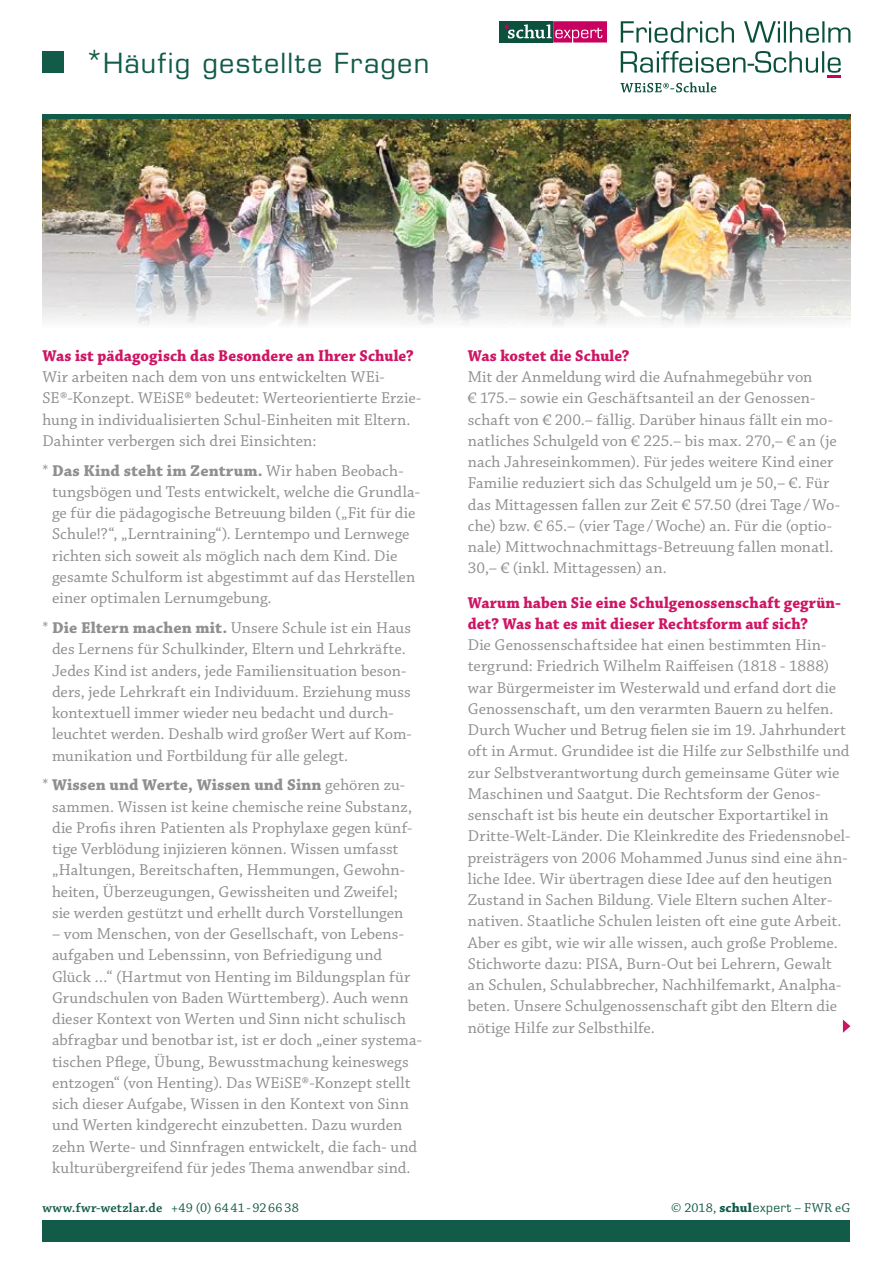
<style>
.page{position:relative;width:893px;height:1263px;background:#fff}
.page>*{position:absolute;margin:0;border:0;box-sizing:border-box;transform-origin:0 0}
.t1{font:27px "Eurostile LT";letter-spacing:.05em;color:#115b48}
.t2{font:16.5px/21.3px "Chaparral Pro";letter-spacing:.005em;color:#8f8f90}
.t3{font:700 16.5px/21.3px "Chaparral Pro";letter-spacing:.005em;color:#ce1564;scale:.95 1}
.t4{font:600 13.5px "Chaparral Pro";letter-spacing:.025em;color:#115b48}
.t5{font:13.5px "Chaparral Pro";letter-spacing:.01em;color:#115b48}
.s1{font-weight:700}
.s2{font-weight:400}
.s3{font-family:"Eurostile LT";font-size:12px}
</style>
<div class="page">
<svg style="left:621px;top:21px;width:229px;height:22px"></svg>
<div style="left:499px;top:21px;width:54px;height:22px;background:#0b513e"></div>
<svg style="left:504px;top:21px;width:103px;height:22px"></svg>
<svg style="left:621px;top:51px;width:220px;height:41px"></svg>
<div style="left:43px;top:51px;width:21px;height:22px;background:#115b48"></div>
<div style="left:43px;top:1220px;width:807px;height:22px;background:#115b48"></div>
<img style="left:43px;top:119px;width:807px;height:206px">
<svg style="left:843px;top:1019px;width:7px;height:14px"></svg>
<hr style="left:43px;top:115px;width:807px;height:4px;background:#115b48">
<h1 class="t1" style="left:85px;top:46px;width:346px">*Häufig gestellte Fragen</h1>
<p class="t3" style="left:43px;top:346px;width:392px">Was ist pädagogisch das Besondere an Ihrer Schule?</p>
<p class="t2" style="left:43px;top:367px;width:380px">Wir arbeiten nach dem von uns entwickelten WEi-SE®-Konzept. WEiSE® bedeutet: Werteorientierte Erzie&shy;hung in individualisierten Schul-Einheiten mit Eltern.<br>Dahinter verbergen sich drei Einsichten:</p>
<p class="t2" style="left:52px;top:460px;width:369px;text-indent:-10px">* <span class="s1">Das Kind steht im Zentrum.</span> Wir haben Beobach&shy;tungsbögen und Tests entwickelt, welche die Grundla&shy;ge für die pädagogische Betreuung bilden („Fit für die Schule!?“, „Lerntraining“). Lerntempo und Lernwege richten sich soweit als möglich nach dem Kind. Die gesamte Schulform ist abgestimmt auf das Herstellen einer optimalen Lernumgebung.</p>
<p class="t2" style="left:52px;top:618px;width:361px;text-indent:-10px">* <span class="s1">Die Eltern machen mit.</span> Unsere Schule ist ein Haus des Lernens für Schulkinder, Eltern und Lehrkräfte.<br>Jedes Kind ist anders, jede Familiensituation beson&shy;ders, jede Lehrkraft ein Individuum. Erziehung muss kontextuell immer wieder neu bedacht und durch&shy;leuchtet werden. Deshalb wird großer Wert auf Kom&shy;munikation und Fortbildung für alle gelegt.</p>
<p class="t2" style="left:43px;top:775px;width:371px;text-align:center">* <span class="s1">Wissen und Werte, Wissen und Sinn</span> gehören zu&shy;sammen. Wissen ist keine chemische reine Substanz, die Profis ihren Patienten als Prophylaxe gegen künf&shy;tige Verblödung injizieren können. Wissen umfasst „Haltungen, Bereitschaften, Hemmungen, Gewohn&shy;heiten, Überzeugungen, Gewissheiten und Zweifel;<br>sie werden gestützt und erhellt durch Vorstellungen</p>
<p class="t2" style="left:52px;top:924px;width:371px">– vom Menschen, von der Gesellschaft, von Lebens&shy;aufgaben und Lebenssinn, von Befriedigung und Glück …“ (Hartmut von Henting im Bildungsplan für Grundschulen von Baden Württemberg). Auch wenn dieser Kontext von Werten und Sinn nicht schulisch abfragbar und benotbar ist, ist er doch „einer systema&shy;tischen Pflege, Übung, Bewusstmachung keineswegs entzogen“ (von Henting). Das WEiSE®-Konzept stellt sich dieser Aufgabe, Wissen in den Kontext von Sinn und Werten kindgerecht einzubetten. Dazu wurden zehn Werte- und Sinnfragen entwickelt, die fach- und kulturübergreifend für jedes Thema anwendbar sind.</p>
<p class="t3" style="left:468px;top:346px;width:172px">Was kostet die Schule?</p>
<p class="t2" style="left:468px;top:367px;width:374px">Mit der Anmeldung wird die Aufnahmegebühr von<br>€ 175.– sowie ein Geschäftsanteil an der Genossen&shy;schaft von € 200.– fällig. Darüber hinaus fällt ein mo&shy;natliches Schulgeld von € 225.– bis max. 270,– € an (je nach Jahreseinkommen). Für jedes weitere Kind einer Familie reduziert sich das Schulgeld um je 50,– €. Für das Mittagessen fallen zur Zeit € 57.50 (drei Tage /Wo&shy;che) bzw. € 65.– (vier Tage /Woche) an. Für die (optio&shy;nale) Mittwochnachmittags-Betreuung fallen monatl.<br>30,– € (inkl. Mittagessen) an.</p>
<p class="t3" style="left:468px;top:592px;width:394px">Warum haben Sie eine Schulgenossenschaft gegrün&shy;det? Was hat es mit dieser Rechtsform auf sich?</p>
<p class="t2" style="left:468px;top:635px;width:384px">Die Genossenschaftsidee hat einen bestimmten Hin&shy;tergrund: Friedrich Wilhelm Raiffeisen (1818 - 1888) war Bürgermeister im Westerwald und erfand dort die Genossenschaft, um den verarmten Bauern zu helfen.<br>Durch Wucher und Betrug fielen sie im 19. Jahrhundert oft in Armut. Grundidee ist die Hilfe zur Selbsthilfe und zur Selbstverantwortung durch gemeinsame Güter wie Maschinen und Saatgut. Die Rechtsform der Genos&shy;senschaft ist bis heute ein deutscher Exportartikel in Dritte-Welt-Länder. Die Kleinkredite des Friedensnobel&shy;preisträgers von 2006 Mohammed Junus sind eine ähn&shy;liche Idee. Wir übertragen diese Idee auf den heutigen Zustand in Sachen Bildung. Viele Eltern suchen Alter&shy;nativen. Staatliche Schulen leisten oft eine gute Arbeit.<br>Aber es gibt, wie wir alle wissen, auch große Probleme.<br>Stichworte dazu: PISA, Burn-Out bei Lehrern, Gewalt an Schulen, Schulabbrecher, Nachhilfemarkt, Analpha&shy;beten. Unsere Schulgenossenschaft gibt den Eltern die nötige Hilfe zur Selbsthilfe.</p>
<p class="t4" style="left:43px;top:1200px;width:258px">www.fwr-wetzlar.de <span class="s2">+49 (0) 6441-926638</span></p>
<p class="t5" style="left:671px;top:1200px;width:181px">© 2018, <span class="s1">schul</span><span class="s3">expert</span> – FWR eG</p>
</div>
